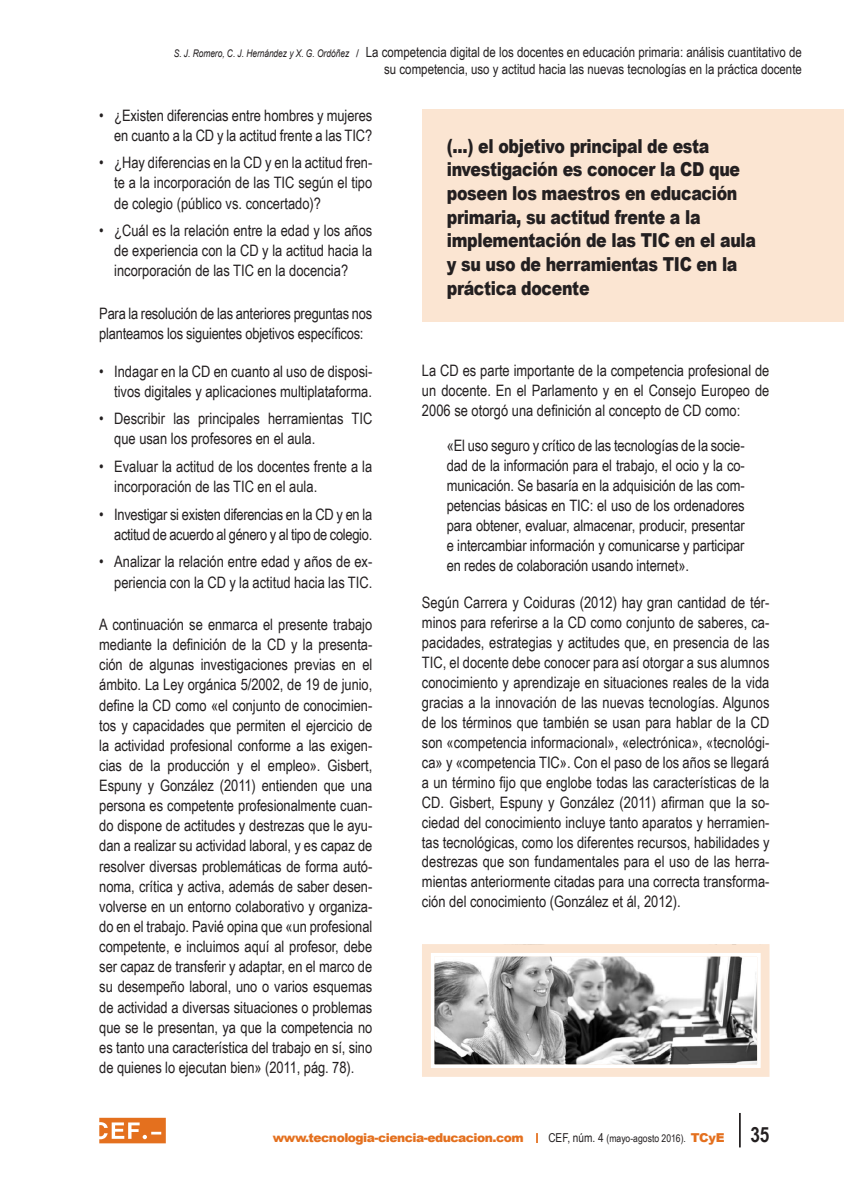
<style>
.page{position:relative;width:844px;height:1191px;background:#fff}
.page>*{position:absolute;margin:0;border:0;box-sizing:border-box;transform-origin:0 0}
.t1{font:900 19.25px/23.6px "Arial";letter-spacing:-.02em;color:#231f20;scale:.82 1}
.texto_general{font:15.75px/20.1px "Arial Narrow";letter-spacing:-.005em;color:#231f20;text-align:justify}
.sangria__bolo{font:15.75px/20.1px "Arial Narrow";color:#231f20;text-align:right}
.entrecomillado{font:15.75px/19.9px "Arial Narrow";letter-spacing:-.01em;color:#231f20;text-align:justify}
.sangria__bolo-2{font:15.75px/20.1px "Arial Narrow";letter-spacing:-.02em;color:#231f20;text-align:right}
.t2{font:14px/16.6px "Arial Narrow";color:#231f20;text-align:right}
.t3{font:900 12.25px "Arial";letter-spacing:-.04em;color:#e4701e}
.t4{font:10.5px "Arial Narrow";color:#231f20}
.s1{font-family:"Arial";font-style:italic;font-size:10.5px}
.s2{font-family:"Arial";font-size:10.5px}
.s3{font-size:12.25px}
.s4{font-family:"Arial";font-weight:900;font-size:12.25px;color:#e4701e}
.s5{font-weight:700;font-size:21px}
</style>
<div class="page">
<hr style="left:738px;top:1113px;width:2px;height:34px;background:#231f20">
<svg style="left:99px;top:1117px;width:67px;height:26px;background:#e99050"></svg>
<img style="left:435px;top:957px;width:321px;height:106px">
<div style="left:422px;top:109px;width:421px;height:212px;background:#fbe5d2"></div>
<div style="left:422px;top:944px;width:347px;height:132px;border:12px solid #fbe5d2"></div>
<div style="left:430px;top:953px;width:330px;height:115px;border:3px solid #fff"></div>
<p class="t2" style="left:174px;top:44px;width:629px"><span class="s1">S. J. Romero, C. J. Hernández y X. G. Ordóñez</span> <span class="s2">/</span> La competencia digital de los docentes en educación primaria: análisis cuantitativo de su competencia, uso y actitud hacia las nuevas tecnologías en la práctica docente</p>
<p class="sangria__bolo" style="left:99px;top:104px;width:274px">• ¿Existen diferencias entre hombres y mujeres en cuanto a la CD y la actitud frente a las TIC?</p>
<p class="sangria__bolo" style="left:114px;top:152px;width:259px;text-align:justify;text-indent:-15px">• ¿Hay diferencias en la CD y en la actitud fren&shy;te a la incorporación de las TIC según el tipo de colegio (público vs. concertado)?</p>
<p class="sangria__bolo" style="left:114px;top:220px;width:259px;text-align:justify;text-indent:-15px">• ¿Cuál es la relación entre la edad y los años de experiencia con la CD y la actitud hacia la incorporación de las TIC en la docencia?</p>
<p class="texto_general" style="left:99px;top:303px;width:274px">Para la resolución de las anteriores preguntas nos planteamos los siguientes objetivos específicos:</p>
<p class="sangria__bolo" style="left:99px;top:360px;width:274px">• Indagar en la CD en cuanto al uso de disposi&shy;tivos digitales y aplicaciones multiplataforma.</p>
<p class="sangria__bolo" style="left:114px;top:408px;width:259px;text-align:left;text-indent:-15px">• Describir las principales herramientas TIC que usan los profesores en el aula.</p>
<p class="sangria__bolo" style="left:114px;top:456px;width:259px;text-align:left;text-indent:-15px">• Evaluar la actitud de los docentes frente a la incorporación de las TIC en el aula.</p>
<p class="sangria__bolo-2" style="left:99px;top:503px;width:274px">• Investigar si existen diferencias en la CD y en la actitud de acuerdo al género y al tipo de colegio.</p>
<p class="sangria__bolo" style="left:99px;top:551px;width:274px">• Analizar la relación entre edad y años de ex&shy;periencia con la CD y la actitud hacia las TIC.</p>
<p class="texto_general" style="left:99px;top:614px;width:274px">A continuación se enmarca el presente trabajo mediante la definición de la CD y la presenta&shy;ción de algunas investigaciones previas en el ámbito. La Ley orgánica 5/2002, de 19 de junio, define la CD como «el conjunto de conocimien&shy;tos y capacidades que permiten el ejercicio de la actividad profesional conforme a las exigen&shy;cias de la producción y el empleo». Gisbert, Espuny y González (2011) entienden que una persona es competente profesionalmente cuan&shy;do dispone de actitudes y destrezas que le ayu&shy;dan a realizar su actividad laboral, y es capaz de resolver diversas problemáticas de forma autó&shy;noma, crítica y activa, además de saber desen&shy;volverse en un entorno colaborativo y organiza&shy;do en el trabajo. Pavié opina que «un profesional competente, e incluimos aquí al profesor, debe ser capaz de transferir y adaptar, en el marco de su desempeño laboral, uno o varios esquemas de actividad a diversas situaciones o problemas que se le presentan, ya que la competencia no es tanto una característica del trabajo en sí, sino de quienes lo ejecutan bien» (2011, pág. 78).</p>
<p class="t1" style="left:446px;top:133px;width:378px">(...) el objetivo principal de esta investigación es conocer la CD que poseen los maestros en educación primaria, su actitud frente a la implementación de las TIC en el aula y su uso de herramientas TIC en la práctica docente</p>
<p class="texto_general" style="left:422px;top:360px;width:349px">La CD es parte importante de la competencia profesional de un docente. En el Parlamento y en el Consejo Europeo de 2006 se otorgó una definición al concepto de CD como:</p>
<p class="entrecomillado" style="left:446px;top:435px;width:299px">«El uso seguro y crítico de las tecnologías de la socie&shy;dad de la información para el trabajo, el ocio y la co&shy;municación. Se basaría en la adquisición de las com&shy;petencias básicas en TIC: el uso de los ordenadores para obtener, evaluar, almacenar, producir, presentar e intercambiar información y comunicarse y participar en redes de colaboración usando internet».</p>
<p class="texto_general" style="left:422px;top:592px;width:349px">Según Carrera y Coiduras (2012) hay gran cantidad de tér&shy;minos para referirse a la CD como conjunto de saberes, ca&shy;pacidades, estrategias y actitudes que, en presencia de las TIC, el docente debe conocer para así otorgar a sus alumnos conocimiento y aprendizaje en situaciones reales de la vida gracias a la innovación de las nuevas tecnologías. Algunos de los términos que también se usan para hablar de la CD son «competencia informacional», «electrónica», «tecnológi&shy;ca» y «competencia TIC». Con el paso de los años se llegará a un término fijo que englobe todas las características de la CD. Gisbert, Espuny y González (2011) afirman que la so&shy;ciedad del conocimiento incluye tanto aparatos y herramien&shy;tas tecnológicas, como los diferentes recursos, habilidades y destrezas que son fundamentales para el uso de las herra&shy;mientas anteriormente citadas para una correcta transforma&shy;ción del conocimiento (González et ál, 2012).</p>
<p class="t3" style="left:273px;top:1129px;width:252px">www.tecnologia-ciencia-educacion.com</p>
<p class="t4" style="left:548px;top:1130px;width:222px"><span class="s3">CEF, núm. 4</span> (mayo-agosto 2016). <span class="s4">TCyE</span> <span class="s5">35</span></p>
</div>
